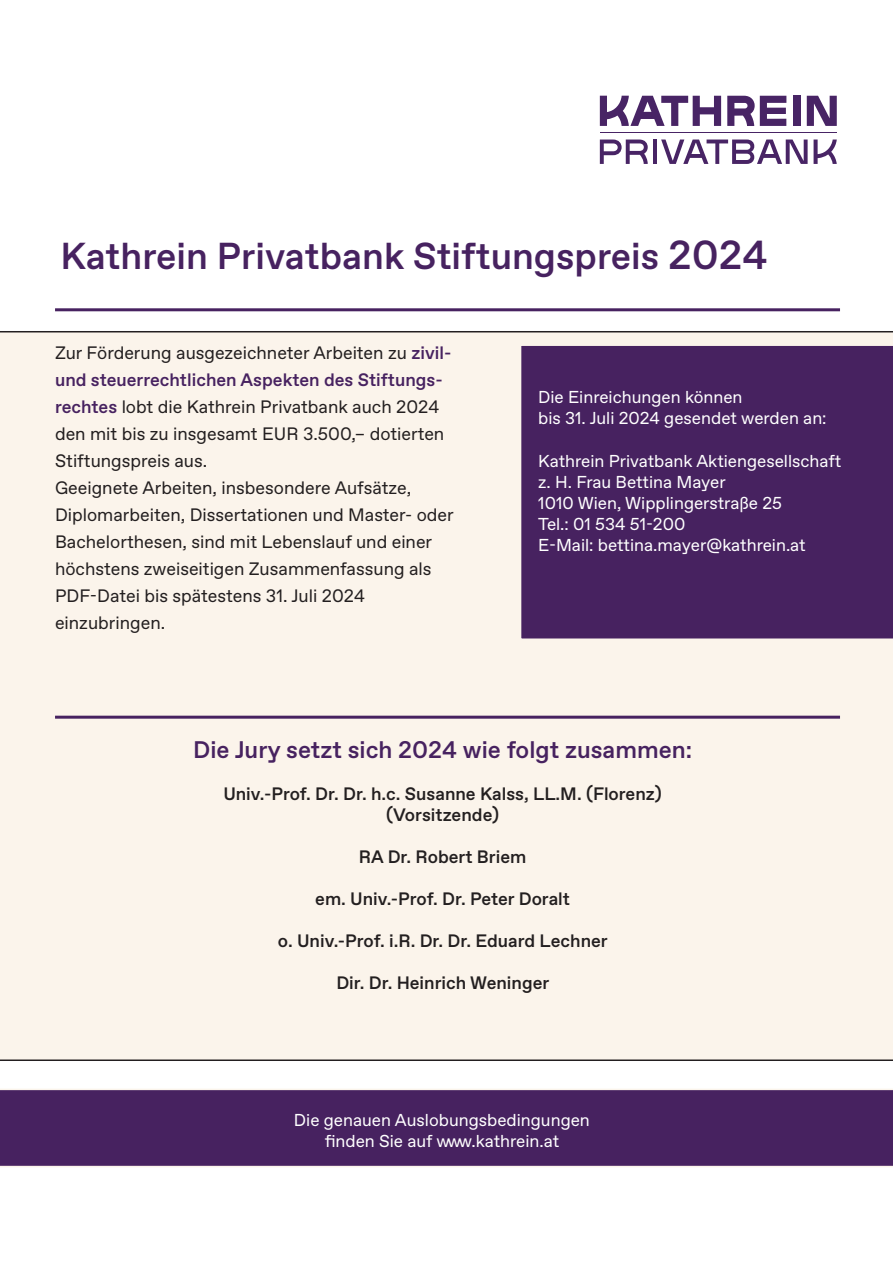
<style>
.page{position:relative;width:893px;height:1263px;background:#fff}
.page>*{position:absolute;margin:0;border:0;box-sizing:border-box;transform-origin:0 0}
.t1{font:500 37.5px "ABC Favorit";color:#472260}
.t2{font:500 24px "ABC Favorit";color:#472260}
.t3{font:18px/27px "ABC Favorit";color:#231f20}
.t4{font:500 18px "ABC Favorit";color:#231f20}
.t5{font:17.25px "ABC Favorit";color:#fff}
.s1{font-size:40.5px}
.s2{font-weight:500;color:#472260}
</style>
<div class="page">
<div style="left:0;top:331px;width:893px;height:730px;background:#fbf4eb"></div>
<svg style="left:807px;top:96px;width:30px;height:30px"></svg>
<svg style="left:727px;top:96px;width:59px;height:30px"></svg>
<svg style="left:600px;top:96px;width:121px;height:30px"></svg>
<div style="left:793px;top:96px;width:7px;height:30px;background:#482465"></div>
<hr style="left:600px;top:132px;width:237px;height:1px;background:#482465">
<svg style="left:600px;top:140px;width:48px;height:24px"></svg>
<hr style="left:653px;top:140px;width:4px;height:24px;background:#482465">
<svg style="left:661px;top:140px;width:147px;height:24px"></svg>
<svg style="left:814px;top:140px;width:23px;height:24px"></svg>
<hr style="left:55px;top:308px;width:785px;height:3px;background:#472260">
<div style="left:0;top:1089px;width:893px;height:78px;background:#472260"></div>
<div style="left:520px;top:344px;width:373px;height:296px;background:#472260"></div>
<hr style="left:55px;top:716px;width:785px;height:3px;background:#472260">
<p class="t1" style="left:61px;top:234px;width:709px">Kathrein Privatbank Stiftungspreis <span class="s1">2024</span></p>
<p class="t3" style="left:55px;top:340px;width:398px">Zur Förderung ausgezeichneter Arbeiten zu <span class="s2">zivil&shy;und steuerrechtlichen Aspekten des Stiftungs&shy;rechtes</span> lobt die Kathrein Privatbank auch 2024 den mit bis zu insgesamt EUR 3.500,– dotierten Stiftungspreis aus.</p>
<p class="t3" style="left:55px;top:475px;width:400px">Geeignete Arbeiten, insbesondere Aufsätze, Diplomarbeiten, Dissertationen und Master- oder Bachelorthesen, sind mit Lebenslauf und einer höchstens zweiseitigen Zusammenfassung als PDF-Datei bis spätestens 31. Juli 2024</p>
<p class="t3" style="left:55px;top:610px;width:112px">einzubringen.</p>
<p class="t5" style="left:538px;top:387px;width:206px">Die Einreichungen können</p>
<p class="t5" style="left:538px;top:408px;width:290px">bis 31. Juli 2024 gesendet werden an:</p>
<p class="t5" style="left:538px;top:451px;width:305px">Kathrein Privatbank Aktiengesellschaft</p>
<p class="t5" style="left:538px;top:472px;width:189px">z. H. Frau Bettina Mayer</p>
<p class="t5" style="left:538px;top:493px;width:245px">1010 Wien, Wipplingerstraße 25</p>
<p class="t5" style="left:538px;top:514px;width:149px">Tel.: 01 534 51-200</p>
<p class="t5" style="left:538px;top:535px;width:269px">E-Mail: bettina.mayer@kathrein.at</p>
<p class="t2" style="left:193px;top:735px;width:500px">Die Jury setzt sich 2024 wie folgt zusammen:</p>
<p class="t4" style="left:223px;top:783px;width:440px">Univ.-Prof. Dr. Dr. h.c. Susanne Kalss, LL.M. (Florenz)</p>
<p class="t4" style="left:386px;top:804px;width:114px">(Vorsitzende)</p>
<p class="t4" style="left:359px;top:846px;width:169px">RA Dr. Robert Briem</p>
<p class="t4" style="left:315px;top:888px;width:256px">em. Univ.-Prof. Dr. Peter Doralt</p>
<p class="t4" style="left:278px;top:930px;width:331px">o. Univ.-Prof. i.R. Dr. Dr. Eduard Lechner</p>
<p class="t4" style="left:336px;top:972px;width:214px">Dir. Dr. Heinrich Weninger</p>
<p class="t5" style="left:294px;top:1110px;width:297px">Die genauen Auslobungsbedingungen</p>
<p class="t5" style="left:325px;top:1131px;width:236px">finden Sie auf www.kathrein.at</p>
</div>
